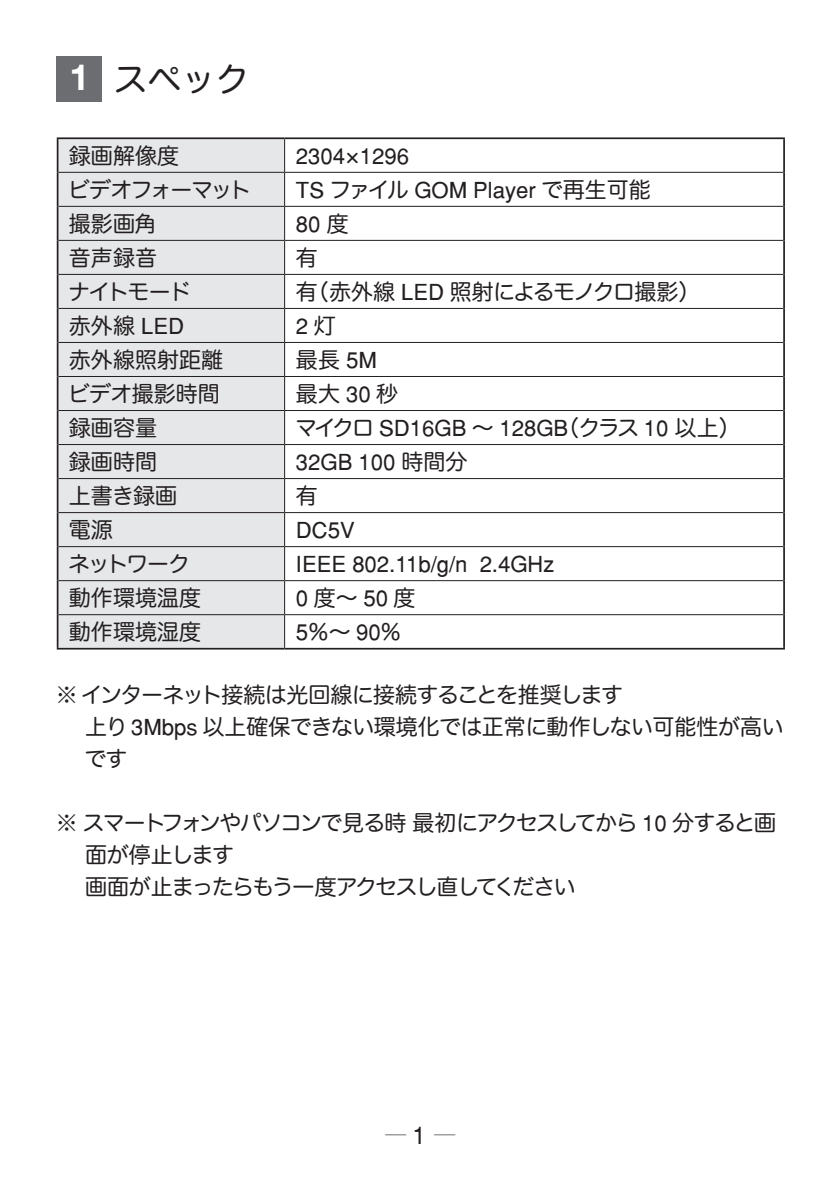
<style>
.page{position:relative;width:840px;height:1191px;background:#fff}
.page>*{position:absolute;margin:0;border:0;box-sizing:border-box;transform-origin:0 0}
.大标题-数字{font:700 36px "Helvetica 75";color:#fff}
.日文_大标题{font:34px "Hira Maru Pro N W4";color:#231f20}
.页码{font:300 24px "Adobe Song Std";color:#231f20}
.正文11pt{font:22px "Helvetica";color:#231f20}
.正文11pt-2{font:22px "Hira Maru Pro N W4";color:#231f20}
._11pt正文缩进5{font:22px/32px "Hira Maru Pro N W4";letter-spacing:-.055em;color:#231f20}
._11pt正文缩进5-2{font:22px/32px "Hira Maru Pro N W4";letter-spacing:-.025em;color:#231f20}
._11pt正文缩进5-3{font:22px "Hira Maru Pro N W4";letter-spacing:-.075em;color:#231f20}
.正文11pt-3{font:22px "Hira Maru Pro N W4";letter-spacing:-.05em;color:#231f20}
.正文11pt-4{font:22px "Hira Maru Pro N W4";letter-spacing:-.085em;color:#231f20}
.s1{font-family:"Hira Maru Pro N W4"}
.s2{font-family:"Helvetica"}
.s3{font-family:"Helvetica";font-weight:400}
</style>
<div class="page">
<div style="left:57px;top:57px;width:45px;height:45px;background:#6c6d70"></div>
<div style="left:58px;top:139px;width:226px;height:509px;background:#e6e7e9"></div>
<hr style="left:57px;top:137px;width:227px;height:2px;background:#231f20">
<hr style="left:57px;top:139px;width:1px;height:33px;background:#231f20">
<hr style="left:284px;top:137px;width:500px;height:2px;background:#231f20">
<hr style="left:782px;top:139px;width:2px;height:33px;background:#231f20">
<hr style="left:57px;top:172px;width:1px;height:34px;background:#231f20">
<hr style="left:782px;top:172px;width:2px;height:34px;background:#231f20">
<hr style="left:57px;top:206px;width:1px;height:34px;background:#231f20">
<hr style="left:782px;top:206px;width:2px;height:34px;background:#231f20">
<hr style="left:57px;top:240px;width:1px;height:34px;background:#231f20">
<hr style="left:782px;top:240px;width:2px;height:34px;background:#231f20">
<hr style="left:57px;top:274px;width:1px;height:34px;background:#231f20">
<hr style="left:782px;top:274px;width:2px;height:34px;background:#231f20">
<hr style="left:57px;top:308px;width:1px;height:34px;background:#231f20">
<hr style="left:782px;top:308px;width:2px;height:34px;background:#231f20">
<hr style="left:57px;top:342px;width:1px;height:34px;background:#231f20">
<hr style="left:782px;top:342px;width:2px;height:34px;background:#231f20">
<hr style="left:57px;top:376px;width:1px;height:34px;background:#231f20">
<hr style="left:782px;top:376px;width:2px;height:34px;background:#231f20">
<hr style="left:57px;top:410px;width:1px;height:34px;background:#231f20">
<hr style="left:782px;top:410px;width:2px;height:34px;background:#231f20">
<hr style="left:57px;top:444px;width:1px;height:34px;background:#231f20">
<hr style="left:782px;top:444px;width:2px;height:34px;background:#231f20">
<hr style="left:57px;top:478px;width:1px;height:34px;background:#231f20">
<hr style="left:782px;top:478px;width:2px;height:34px;background:#231f20">
<hr style="left:57px;top:512px;width:1px;height:34px;background:#231f20">
<hr style="left:782px;top:512px;width:2px;height:34px;background:#231f20">
<hr style="left:57px;top:546px;width:1px;height:34px;background:#231f20">
<hr style="left:782px;top:546px;width:2px;height:34px;background:#231f20">
<hr style="left:57px;top:580px;width:1px;height:34px;background:#231f20">
<hr style="left:782px;top:580px;width:2px;height:34px;background:#231f20">
<hr style="left:57px;top:614px;width:1px;height:34px;background:#231f20">
<hr style="left:782px;top:614px;width:2px;height:34px;background:#231f20">
<hr style="left:57px;top:648px;width:227px;height:1px;background:#231f20">
<hr style="left:284px;top:648px;width:500px;height:1px;background:#231f20">
<hr style="left:284px;top:139px;width:1px;height:33px;background:#231f20">
<hr style="left:58px;top:172px;width:226px;height:1px;background:#231f20">
<hr style="left:284px;top:172px;width:498px;height:1px;background:#231f20">
<hr style="left:284px;top:173px;width:1px;height:33px;background:#231f20">
<hr style="left:58px;top:206px;width:226px;height:1px;background:#231f20">
<hr style="left:284px;top:206px;width:498px;height:1px;background:#231f20">
<hr style="left:284px;top:207px;width:1px;height:33px;background:#231f20">
<hr style="left:58px;top:240px;width:226px;height:1px;background:#231f20">
<hr style="left:284px;top:240px;width:498px;height:1px;background:#231f20">
<hr style="left:284px;top:241px;width:1px;height:33px;background:#231f20">
<hr style="left:58px;top:274px;width:226px;height:1px;background:#231f20">
<hr style="left:284px;top:274px;width:498px;height:1px;background:#231f20">
<hr style="left:284px;top:275px;width:1px;height:33px;background:#231f20">
<hr style="left:58px;top:308px;width:226px;height:1px;background:#231f20">
<hr style="left:284px;top:308px;width:498px;height:1px;background:#231f20">
<hr style="left:284px;top:309px;width:1px;height:33px;background:#231f20">
<hr style="left:58px;top:342px;width:226px;height:1px;background:#231f20">
<hr style="left:284px;top:342px;width:498px;height:1px;background:#231f20">
<hr style="left:284px;top:343px;width:1px;height:33px;background:#231f20">
<hr style="left:58px;top:376px;width:226px;height:1px;background:#231f20">
<hr style="left:284px;top:376px;width:498px;height:1px;background:#231f20">
<hr style="left:284px;top:377px;width:1px;height:33px;background:#231f20">
<hr style="left:58px;top:410px;width:226px;height:1px;background:#231f20">
<hr style="left:284px;top:410px;width:498px;height:1px;background:#231f20">
<hr style="left:284px;top:411px;width:1px;height:33px;background:#231f20">
<hr style="left:58px;top:444px;width:226px;height:1px;background:#231f20">
<hr style="left:284px;top:444px;width:498px;height:1px;background:#231f20">
<hr style="left:284px;top:445px;width:1px;height:33px;background:#231f20">
<hr style="left:58px;top:478px;width:226px;height:1px;background:#231f20">
<hr style="left:284px;top:478px;width:498px;height:1px;background:#231f20">
<hr style="left:284px;top:479px;width:1px;height:33px;background:#231f20">
<hr style="left:58px;top:512px;width:226px;height:1px;background:#231f20">
<hr style="left:284px;top:512px;width:498px;height:1px;background:#231f20">
<hr style="left:284px;top:513px;width:1px;height:33px;background:#231f20">
<hr style="left:58px;top:546px;width:226px;height:1px;background:#231f20">
<hr style="left:284px;top:546px;width:498px;height:1px;background:#231f20">
<hr style="left:284px;top:547px;width:1px;height:33px;background:#231f20">
<hr style="left:58px;top:580px;width:226px;height:1px;background:#231f20">
<hr style="left:284px;top:580px;width:498px;height:1px;background:#231f20">
<hr style="left:284px;top:581px;width:1px;height:33px;background:#231f20">
<hr style="left:58px;top:614px;width:226px;height:1px;background:#231f20">
<hr style="left:284px;top:614px;width:498px;height:1px;background:#231f20">
<hr style="left:284px;top:615px;width:1px;height:33px;background:#231f20">
<p class="大标题-数字" style="left:69px;top:55px;width:22px">1</p>
<p class="日文_大标题" style="left:113px;top:50px;width:137px">スペック</p>
<p class="正文11pt-2" style="left:69px;top:136px;width:112px">録画解像度</p>
<p class="正文11pt" style="left:296px;top:142px;width:115px">2304<span class="s1">×</span>1296</p>
<p class="正文11pt-4" style="left:68px;top:170px;width:184px">ビデオフォーマット</p>
<p class="正文11pt" style="left:296px;top:176px;width:356px">TS <span class="s1">ファイル</span> GOM Player <span class="s1">で再生可能</span></p>
<p class="正文11pt-2" style="left:69px;top:204px;width:89px">撮影画角</p>
<p class="正文11pt" style="left:296px;top:210px;width:54px">80 <span class="s1">度</span></p>
<p class="正文11pt-2" style="left:69px;top:238px;width:90px">音声録音</p>
<p class="正文11pt-2" style="left:296px;top:238px;width:23px">有</p>
<p class="正文11pt-2" style="left:68px;top:272px;width:124px">ナイトモード</p>
<p class="正文11pt-3" style="left:296px;top:272px;width:406px">有（赤外線 <span class="s2">LED</span> 照射によるモノクロ撮影）</p>
<p class="正文11pt-2" style="left:69px;top:306px;width:117px">赤外線 <span class="s2">LED</span></p>
<p class="正文11pt" style="left:296px;top:313px;width:41px">2<span class="s1">灯</span></p>
<p class="正文11pt-2" style="left:69px;top:340px;width:156px">赤外線照射距離</p>
<p class="正文11pt-2" style="left:296px;top:340px;width:82px">最長 <span class="s2">5M</span></p>
<p class="正文11pt-2" style="left:68px;top:374px;width:153px">ビデオ撮影時間</p>
<p class="正文11pt-2" style="left:296px;top:374px;width:104px">最大 <span class="s2">30</span> 秒</p>
<p class="正文11pt-2" style="left:69px;top:408px;width:90px">録画容量</p>
<p class="正文11pt" style="left:295px;top:415px;width:447px"><span class="s1">マイクロ</span> SD16GB <span class="s1">～</span> 128GB<span class="s1">（クラス</span> 10 <span class="s1">以上）</span></p>
<p class="正文11pt-2" style="left:69px;top:442px;width:90px">録画時間</p>
<p class="正文11pt" style="left:296px;top:449px;width:173px">32GB 100 <span class="s1">時間分</span></p>
<p class="正文11pt-2" style="left:69px;top:476px;width:110px">上書き録画</p>
<p class="正文11pt-2" style="left:296px;top:476px;width:23px">有</p>
<p class="正文11pt-2" style="left:69px;top:510px;width:45px">電源</p>
<p class="正文11pt" style="left:296px;top:517px;width:60px">DC5V</p>
<p class="正文11pt-2" style="left:68px;top:544px;width:123px">ネットワーク</p>
<p class="正文11pt" style="left:296px;top:551px;width:260px">IEEE 802.11b/g/n 2.4GHz</p>
<p class="正文11pt-2" style="left:69px;top:578px;width:134px">動作環境温度</p>
<p class="正文11pt" style="left:296px;top:585px;width:121px">0<span class="s1">度～</span>50<span class="s1">度</span></p>
<p class="正文11pt-2" style="left:69px;top:613px;width:134px">動作環境湿度</p>
<p class="正文11pt" style="left:296px;top:619px;width:107px">5<span class="s1">％～</span> 90<span class="s1">％</span></p>
<p class="_11pt正文缩进5" style="left:56px;top:678px;width:568px">※ インターネット接続は光回線に接続することを推奨します</p>
<p class="_11pt正文缩进5-2" style="left:84px;top:710px;width:700px">上り <span class="s2">3Mbps</span> 以上確保できない環境化では正常に動作しない可能性が高いです</p>
<p class="_11pt正文缩进5" style="left:85px;top:806px;width:692px;text-indent:-29px">※ スマートフォンやパソコンで見る時最初にアクセスしてから <span class="s2">10</span> 分すると画面が停止します</p>
<p class="_11pt正文缩进5-3" style="left:85px;top:868px;width:492px">画面が止まったらもう一度アクセスし直してください</p>
<p class="页码" style="left:383px;top:1122px;width:75px">― <span class="s3">1</span> ―</p>
</div>
